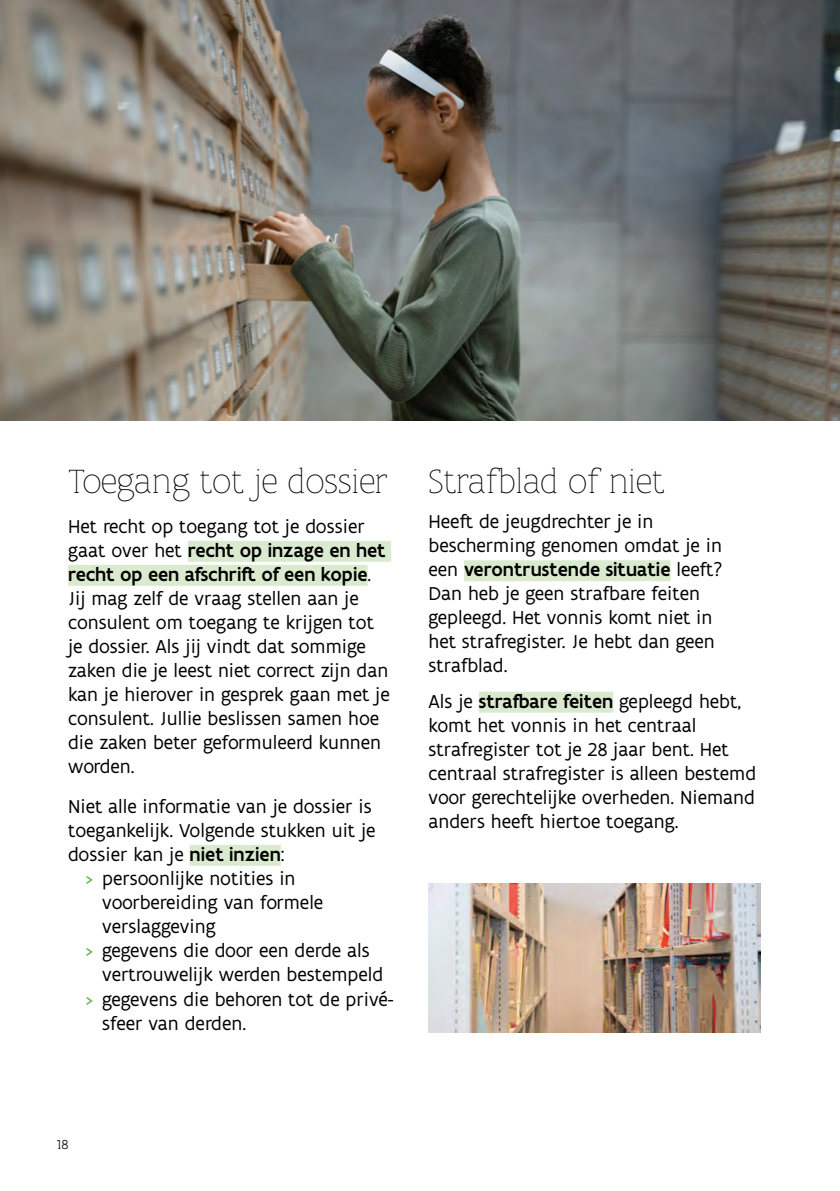
<style>
.page{position:relative;width:840px;height:1191px;background:#fff}
.page>*{position:absolute;margin:0;border:0;box-sizing:border-box;transform-origin:0 0}
.t1{font:100 36px "Flanders Art Serif";color:#000}
.t2{font:20px/24px "Flanders Art Sans";color:#000}
.t3{font:300 14px "Flanders Art Serif";color:#000}
.s1{font-weight:500}
.s2{color:#6ab651}
</style>
<div class="page">
<div style="left:188px;top:541px;width:203px;height:21px;background:#daeacf"></div>
<div style="left:68px;top:565px;width:299px;height:21px;background:#daeacf"></div>
<div style="left:189px;top:844px;width:92px;height:21px;background:#daeacf"></div>
<div style="left:464px;top:560px;width:206px;height:21px;background:#daeacf"></div>
<div style="left:478px;top:691px;width:135px;height:21px;background:#daeacf"></div>
<img style="left:0;top:0;width:839px;height:420px">
<img style="left:428px;top:883px;width:332px;height:149px">
<h1 class="t1" style="left:68px;top:461px;width:321px">Toegang tot je dossier</h1>
<p class="t2" style="left:68px;top:514px;width:323px">Het recht op toegang tot je dossier gaat over het <span class="s1">recht op inzage en het recht op een afschrift of een kopie</span>.<br>Jij mag zelf de vraag stellen aan je consulent om toegang te krijgen tot je dossier. Als jij vindt dat sommige zaken die je leest niet correct zijn dan kan je hierover in gesprek gaan met je consulent. Jullie beslissen samen hoe die zaken beter geformuleerd kunnen worden.</p>
<p class="t2" style="left:68px;top:794px;width:305px">Niet alle informatie van je dossier is</p>
<p class="t2" style="left:68px;top:818px;width:309px">toegankelijk. Volgende stukken uit je</p>
<p class="t2" style="left:68px;top:842px;width:218px">dossier kan je <span class="s1">niet inzien</span>:</p>
<p class="t2" style="left:85px;top:867px;width:212px"><span class="s2">&gt;</span> persoonlijke notities in</p>
<p class="t2" style="left:102px;top:891px;width:222px">voorbereiding van formele</p>
<p class="t2" style="left:102px;top:915px;width:115px">verslaggeving</p>
<p class="t2" style="left:85px;top:939px;width:286px"><span class="s2">&gt;</span> gegevens die door een derde als</p>
<p class="t2" style="left:102px;top:963px;width:282px">vertrouwelijk werden bestempeld</p>
<p class="t2" style="left:85px;top:987px;width:310px"><span class="s2">&gt;</span> gegevens die behoren tot de privé-</p>
<p class="t2" style="left:102px;top:1011px;width:145px">sfeer van derden.</p>
<h1 class="t1" style="left:428px;top:461px;width:237px">Strafblad of niet</h1>
<p class="t2" style="left:428px;top:510px;width:296px">Heeft de jeugdrechter je in bescherming genomen omdat je in een <span class="s1">verontrustende situatie</span> leeft?<br>Dan heb je geen strafbare feiten gepleegd. Het vonnis komt niet in het strafregister. Je hebt dan geen strafblad.</p>
<p class="t2" style="left:428px;top:689px;width:329px">Als je <span class="s1">strafbare feiten</span> gepleegd hebt, komt het vonnis in het centraal strafregister tot je 28 jaar bent. Het centraal strafregister is alleen bestemd voor gerechtelijke overheden. Niemand anders heeft hiertoe toegang.</p>
<p class="t3" style="left:57px;top:1136px;width:13px">18</p>
</div>
